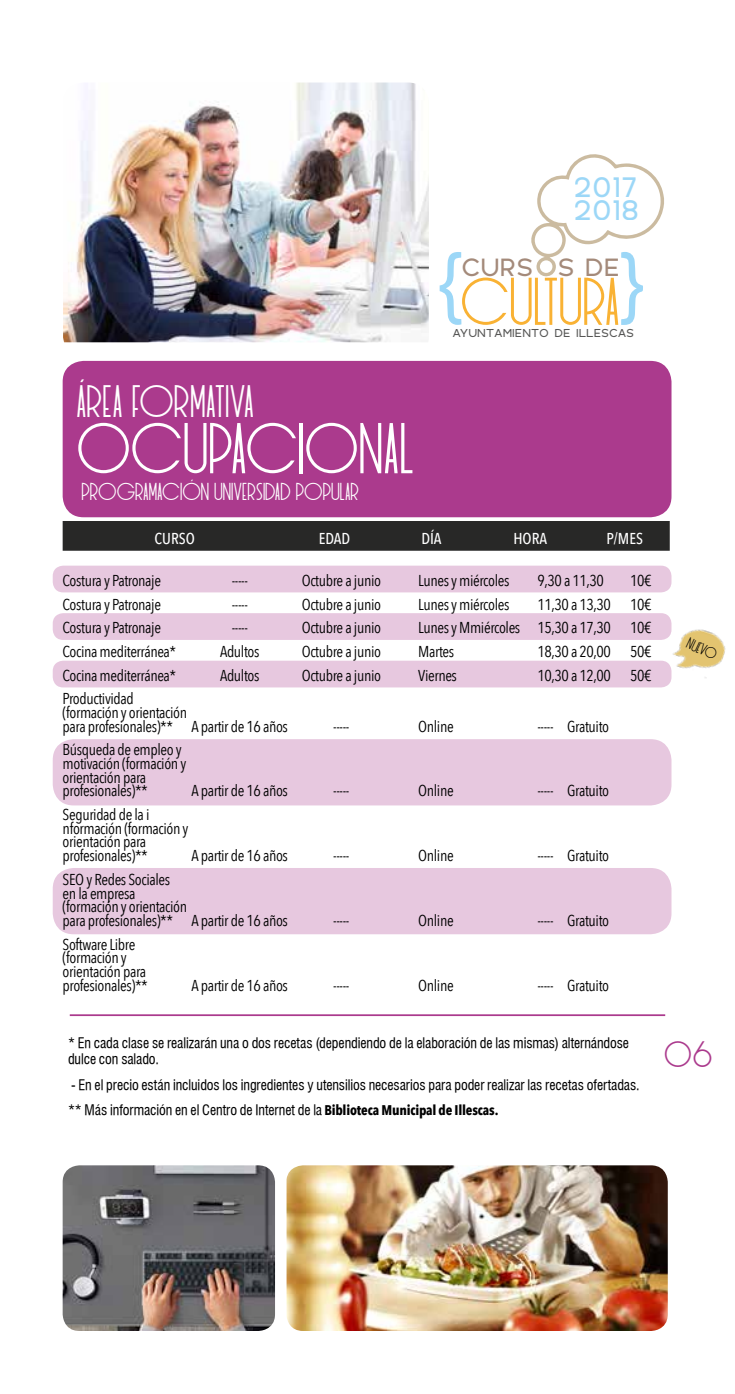
<style>
.page{position:relative;width:735px;height:1394px;background:#fff}
.page>*{position:absolute;margin:0;border:0;box-sizing:border-box;transform-origin:0 0}
.t1{font:71.75px "Red Flowers";color:#fff}
.t2{font:67.2px "Red Flowers";color:#f9b234}
.t3{font:45.5px "Red Flowers";color:#fff}
.t4{font:36.75px "Red Flowers";color:#ab3a8d}
.t5{font:29.75px/22.8px "Polly";color:#9cd7f7}
.t6{font:25.55px "Polly";color:#a48a7a}
.t7{font:24.5px "Red Flowers";color:#fff}
.t8{font:15.75px/13.7px "Avenir Next Condensed";letter-spacing:-.025em;color:#000}
.t9{font:500 15.75px "Avenir Next Condensed";color:#fff}
.t10{font:15.75px "Red Flowers";color:#000}
.t11{font:14px/15.8px "Swiss 721 Condensed BT";letter-spacing:-.005em;color:#000}
.t12{font:11.72px "Polly";color:#575756}
.s1{font-family:"Avenir Next Condensed";font-weight:700}
</style>
<div class="page">
<div style="left:53px;top:566px;width:618px;height:26px;background:#e7c8df;border-radius:10px"></div>
<div style="left:53px;top:613px;width:618px;height:27px;background:#e7c8df;border-radius:10px"></div>
<div style="left:53px;top:661px;width:618px;height:26px;background:#e7c8df;border-radius:10px"></div>
<div style="left:53px;top:739px;width:618px;height:66px;background:#e7c8df;border-radius:21px"></div>
<div style="left:53px;top:868px;width:618px;height:66px;background:#e7c8df;border-radius:21px"></div>
<img style="left:63px;top:1165px;width:212px;height:166px">
<img style="left:286px;top:1165px;width:381px;height:166px">
<div style="left:63px;top:361px;width:608px;height:156px;background:#ab3a8d;border-radius:21px"></div>
<img style="left:63px;top:83px;width:365px;height:259px">
<div style="left:63px;top:521px;width:606px;height:30px;background:#282827"></div>
<svg style="left:439px;top:252px;width:22px;height:73px"></svg>
<svg style="left:531px;top:154px;width:132px;height:171px"></svg>
<hr style="left:70px;top:1014px;width:594px;height:2px;background:#ab3a8d">
<img style="left:667px;top:617px;width:59px;height:65px">
<h3 class="t5" style="left:572px;top:174px;width:68px">2017<br>2018</h3>
<h3 class="t3" style="left:76px;top:375px;width:179px">ÁREA FORMATIVA</h3>
<h1 class="t1" style="left:76px;top:407px;width:339px">OCUPACIONAL</h1>
<h3 class="t7" style="left:81px;top:477px;width:279px">PROGRAMACIÓN UNIVERSIDAD POPULAR</h3>
<h3 class="t6" style="left:461px;top:250px;width:160px">CURS S DE</h3>
<h2 class="t2" style="left:460px;top:263px;width:161px">CULTURA</h2>
<p class="t12" style="left:452px;top:325px;width:183px">AYUNTAMIENTO DE ILLESCAS</p>
<p class="t9" style="left:154px;top:529px;width:42px">CURSO</p>
<p class="t9" style="left:318px;top:529px;width:33px">EDAD</p>
<p class="t9" style="left:421px;top:529px;width:22px">DÍA</p>
<p class="t9" style="left:513px;top:529px;width:35px">HORA</p>
<p class="t9" style="left:606px;top:529px;width:38px">P/MES</p>
<p class="t8" style="left:63px;top:573px;width:100px">Costura y Patronaje</p>
<p class="t8" style="left:231px;top:573px;width:18px">-----</p>
<p class="t8" style="left:301px;top:573px;width:81px">Octubre a junio</p>
<p class="t8" style="left:418px;top:573px;width:93px">Lunes y miércoles</p>
<p class="t8" style="left:537px;top:573px;width:68px">9,30 a 11,30</p>
<p class="t8" style="left:630px;top:573px;width:23px">10€</p>
<p class="t8" style="left:63px;top:597px;width:100px">Costura y Patronaje</p>
<p class="t8" style="left:231px;top:597px;width:18px">-----</p>
<p class="t8" style="left:301px;top:597px;width:81px">Octubre a junio</p>
<p class="t8" style="left:418px;top:597px;width:93px">Lunes y miércoles</p>
<p class="t8" style="left:537px;top:597px;width:116px">11,30 a 13,30 10€</p>
<p class="t8" style="left:63px;top:620px;width:100px">Costura y Patronaje</p>
<p class="t8" style="left:231px;top:620px;width:18px">-----</p>
<p class="t8" style="left:301px;top:620px;width:81px">Octubre a junio</p>
<p class="t8" style="left:418px;top:620px;width:235px">Lunes y Mmiércoles 15,30 a 17,30 10€</p>
<p class="t8" style="left:63px;top:644px;width:115px">Cocina mediterránea*</p>
<p class="t8" style="left:220px;top:644px;width:41px">Adultos</p>
<p class="t8" style="left:301px;top:644px;width:81px">Octubre a junio</p>
<p class="t8" style="left:418px;top:644px;width:37px">Martes</p>
<p class="t8" style="left:537px;top:644px;width:116px">18,30 a 20,00 50€</p>
<p class="t8" style="left:63px;top:667px;width:115px">Cocina mediterránea*</p>
<p class="t8" style="left:220px;top:667px;width:41px">Adultos</p>
<p class="t8" style="left:301px;top:667px;width:81px">Octubre a junio</p>
<p class="t8" style="left:418px;top:667px;width:40px">Viernes</p>
<p class="t8" style="left:537px;top:667px;width:116px">10,30 a 12,00 50€</p>
<p class="t8" style="left:63px;top:691px;width:227px">Productividad<br>(formación y orientación<br>para profesionales)** A partir de 16 años</p>
<p class="t8" style="left:333px;top:719px;width:18px">-----</p>
<p class="t8" style="left:418px;top:719px;width:37px">Online</p>
<p class="t8" style="left:537px;top:719px;width:73px">----- Gratuito</p>
<p class="t8" style="left:63px;top:742px;width:125px">Búsqueda de empleo y motivación (formación y orientación para profesionales)**</p>
<p class="t8" style="left:191px;top:783px;width:98px">A partir de 16 años</p>
<p class="t8" style="left:333px;top:783px;width:18px">-----</p>
<p class="t8" style="left:418px;top:783px;width:37px">Online</p>
<p class="t8" style="left:537px;top:783px;width:73px">----- Gratuito</p>
<p class="t8" style="left:63px;top:807px;width:127px">Seguridad de la i nformación (formación y orientación para profesionales)**</p>
<p class="t8" style="left:191px;top:848px;width:98px">A partir de 16 años</p>
<p class="t8" style="left:333px;top:848px;width:18px">-----</p>
<p class="t8" style="left:418px;top:848px;width:37px">Online</p>
<p class="t8" style="left:537px;top:848px;width:73px">----- Gratuito</p>
<p class="t8" style="left:63px;top:872px;width:227px">SEO y Redes Sociales<br>en la empresa<br>(formación y orientación<br>para profesionales)** A partir de 16 años</p>
<p class="t8" style="left:333px;top:913px;width:18px">-----</p>
<p class="t8" style="left:418px;top:913px;width:37px">Online</p>
<p class="t8" style="left:537px;top:913px;width:73px">----- Gratuito</p>
<p class="t8" style="left:63px;top:936px;width:87px">Software Libre (formación y orientación para profesionales)**</p>
<p class="t8" style="left:191px;top:978px;width:98px">A partir de 16 años</p>
<p class="t8" style="left:333px;top:978px;width:18px">-----</p>
<p class="t8" style="left:418px;top:978px;width:37px">Online</p>
<p class="t8" style="left:537px;top:978px;width:73px">----- Gratuito</p>
<p class="t10" style="left:691px;top:634px;width:33px;rotate:25deg">NUEVO</p>
<p class="t11" style="left:68px;top:1035px;width:562px">* En cada clase se realizarán una o dos recetas (dependiendo de la elaboración de las mismas) alternándose dulce con salado.</p>
<p class="t11" style="left:68px;top:1072px;width:572px;line-height:25.7px">- En el precio están incluidos los ingredientes y utensilios necesarios para poder realizar las recetas ofertadas. ** Más información en el Centro de Internet de la <span class="s1">Biblioteca Municipal de Illescas.</span></p>
<h3 class="t4" style="left:663px;top:1033px;width:50px">06</h3>
</div>
